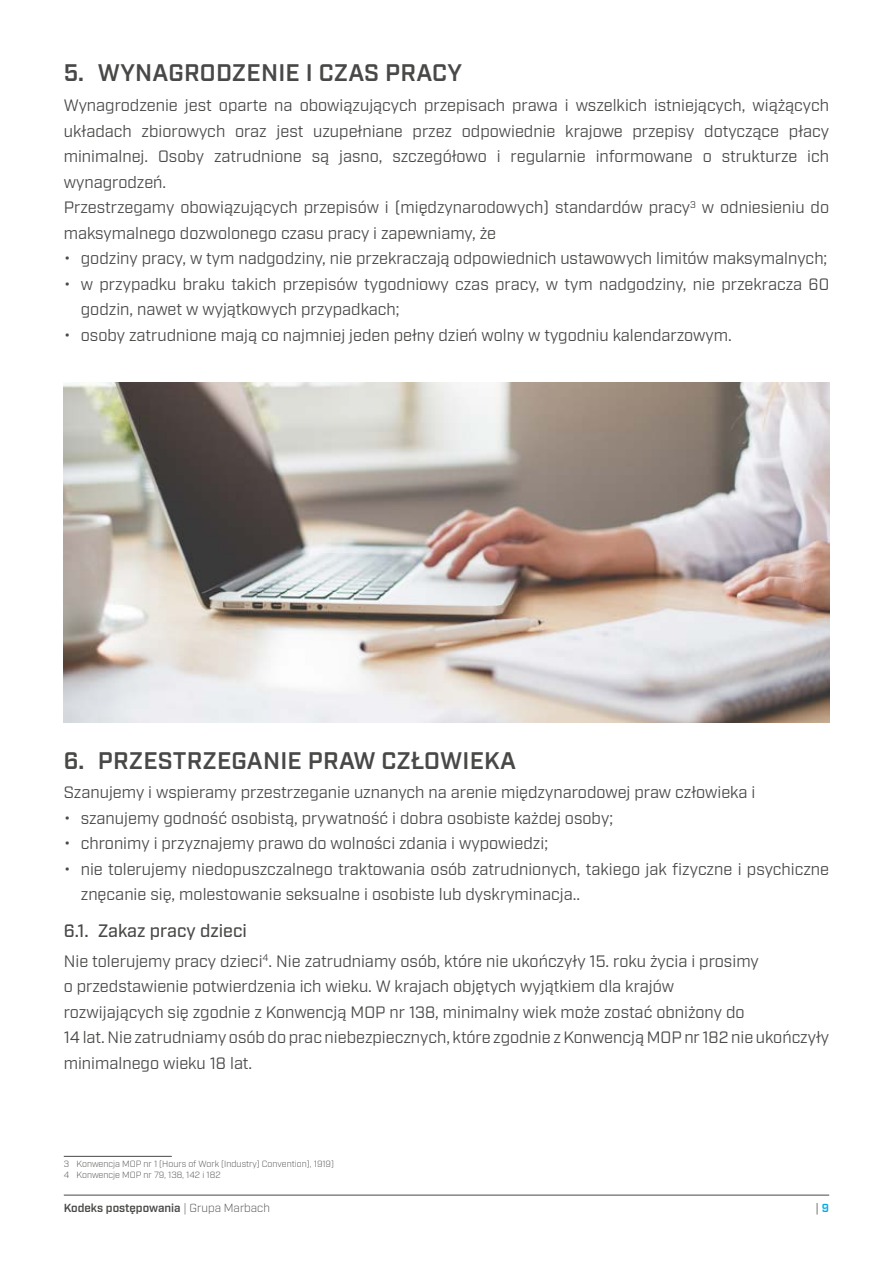
<style>
.page{position:relative;width:893px;height:1263px;background:#fff}
.page>*{position:absolute;margin:0;border:0;box-sizing:border-box;transform-origin:0 0}
.t1{font:600 24px "Industry";letter-spacing:.01em;color:#484847}
.t2{font:500 18px "Industry";color:#484847}
.copy_PL{font:16.5px/25.5px "Industry";color:#484847}
.copy_DE{font:16.5px/25.5px "Industry";color:#484847}
.t3{font:600 11.7px "Industry";color:#484847}
.t4{font:11.7px "Industry";color:#484847}
.Fußnote{font:300 9px "Industry";color:#484847}
.s1{font-weight:300}
.s2{font-weight:600;color:#00ace9}
</style>
<div class="page">
<hr style="left:64px;top:1195px;width:765px;height:1px;background:#484847">
<img style="left:64px;top:382px;width:765px;height:341px">
<hr style="left:64px;top:1156px;width:108px;height:1px;background:#484847">
<p class="t1" style="left:64px;top:59px;width:400px">5. WYNAGRODZENIE I CZAS PRACY</p>
<p class="copy_PL" style="left:64px;top:93px;width:767px;text-align:justify">Wynagrodzenie jest oparte na obowiązujących przepisach prawa i wszelkich istniejących, wiążących układach zbiorowych oraz jest uzupełniane przez odpowiednie krajowe przepisy dotyczące płacy minimalnej. Osoby zatrudnione są jasno, szczegółowo i regularnie informowane o strukturze ich wynagrodzeń.</p>
<p class="copy_DE" style="left:64px;top:195px;width:767px">Przestrzegamy obowiązujących przepisów i (międzynarodowych) standardów pracy<sup>3</sup> w odniesieniu do maksymalnego dozwolonego czasu pracy i zapewniamy, że</p>
<p class="copy_PL" style="left:64px;top:246px;width:765px">• godziny pracy, w tym nadgodziny, nie przekraczają odpowiednich ustawowych limitów maksymalnych;</p>
<p class="copy_PL" style="left:81px;top:271px;width:750px;text-indent:-17px">• w przypadku braku takich przepisów tygodniowy czas pracy, w tym nadgodziny, nie przekracza 60 godzin, nawet w wyjątkowych przypadkach;</p>
<p class="copy_PL" style="left:64px;top:322px;width:670px">• osoby zatrudnione mają co najmniej jeden pełny dzień wolny w tygodniu kalendarzowym.</p>
<p class="t1" style="left:64px;top:746px;width:454px">6. PRZESTRZEGANIE PRAW CZŁOWIEKA</p>
<p class="copy_PL" style="left:64px;top:780px;width:693px">Szanujemy i wspieramy przestrzeganie uznanych na arenie międzynarodowej praw człowieka i</p>
<p class="copy_PL" style="left:64px;top:806px;width:551px">• szanujemy godność osobistą, prywatność i dobra osobiste każdej osoby;</p>
<p class="copy_PL" style="left:64px;top:831px;width:486px">• chronimy i przyznajemy prawo do wolności zdania i wypowiedzi;</p>
<p class="copy_PL" style="left:81px;top:857px;width:750px;text-indent:-17px">• nie tolerujemy niedopuszczalnego traktowania osób zatrudnionych, takiego jak fizyczne i psychiczne znęcanie się, molestowanie seksualne i osobiste lub dyskryminacja..</p>
<p class="t2" style="left:64px;top:920px;width:185px">6.1. Zakaz pracy dzieci</p>
<p class="copy_DE" style="left:64px;top:949px;width:697px">Nie tolerujemy pracy dzieci<sup>4</sup>. Nie zatrudniamy osób, które nie ukończyły 15. roku życia i prosimy</p>
<p class="copy_DE" style="left:64px;top:974px;width:612px">o przedstawienie potwierdzenia ich wieku. W krajach objętych wyjątkiem dla krajów</p>
<p class="copy_DE" style="left:64px;top:1000px;width:682px">rozwijających się zgodnie z Konwencją MOP nr 138, minimalny wiek może zostać obniżony do</p>
<p class="copy_DE" style="left:64px;top:1025px;width:767px">14 lat. Nie zatrudniamy osób do prac niebezpiecznych, które zgodnie z Konwencją MOP nr 182 nie ukończyły minimalnego wieku 18 lat.</p>
<p class="Fußnote" style="left:64px;top:1158px;width:272px">3 Konwencja MOP nr 1 (Hours of Work (Industry) Convention), 1919)</p>
<p class="Fußnote" style="left:64px;top:1169px;width:158px">4 Konwencje MOP nr 79, 138, 142 i 182</p>
<p class="t3" style="left:64px;top:1201px;width:208px">Kodeks postępowania <span class="s1">| Grupa Marbach</span></p>
<p class="t4" style="left:816px;top:1201px;width:15px">| <span class="s2">9</span></p>
</div>
